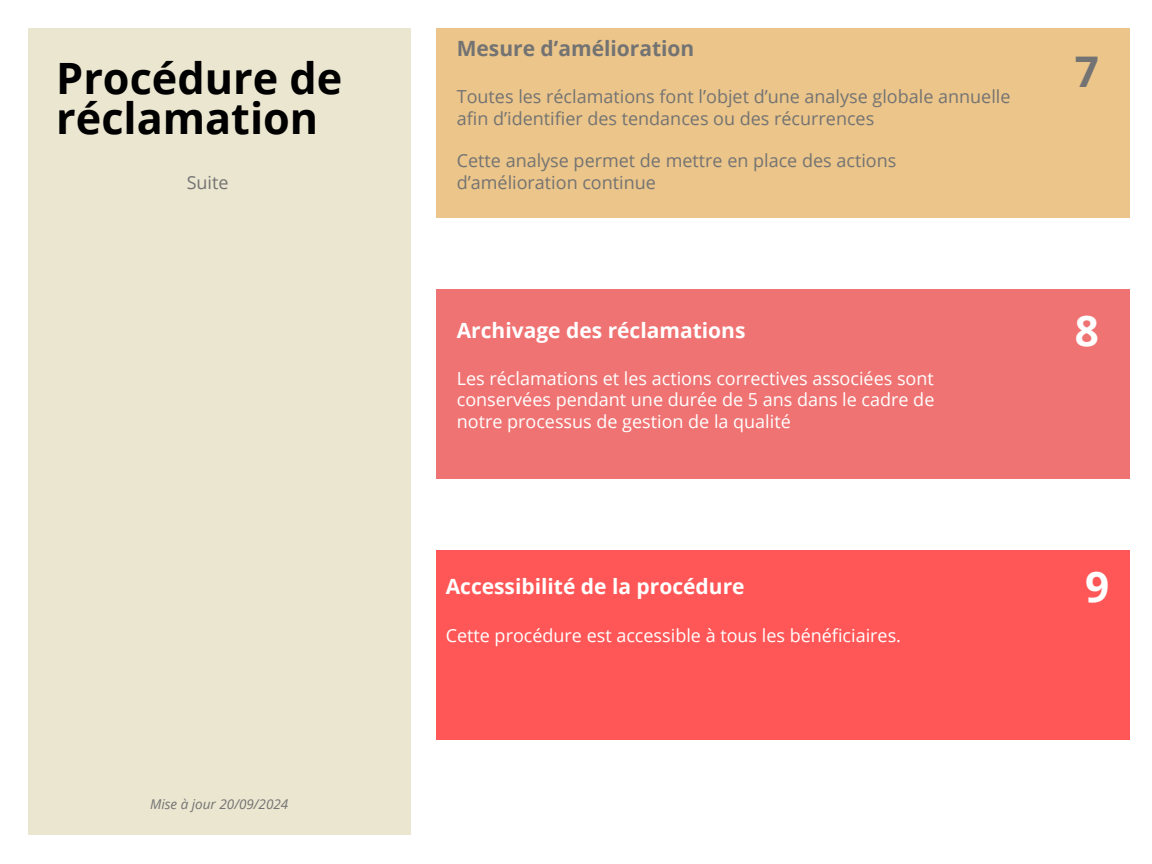
<style>
.page{position:relative;width:1152px;height:864px;background:#fff}
.page>*{position:absolute;margin:0;border:0;box-sizing:border-box;transform-origin:0 0}
.t1{font:700 43.2px/40.5px "Open Sans";color:#000}
.t2{font:700 42.3px "Open Sans";color:#fff}
.t3{font:700 42.3px "Open Sans";color:#737373}
.t4{font:700 21px "Open Sans";color:#fff}
.t5{font:700 21px "Open Sans";color:#737373}
.t6{font:18px/21.3px "Open Sans";color:#fff;text-align:justify}
.t7{font:18px/21.3px "Open Sans";color:#737373}
.t8{font:italic 13.5px "Open Sans";color:#737373}
</style>
<div class="page">
<div style="left:28px;top:29px;width:383px;height:806px;background:#ebe6d0"></div>
<div style="left:436px;top:551px;width:693px;height:189px;background:#ff5757"></div>
<div style="left:436px;top:29px;width:693px;height:189px;background:#ebc58a"></div>
<div style="left:436px;top:290px;width:693px;height:189px;background:#f07373"></div>
<p class="t1" style="left:56px;top:57px;width:288px">Procédure de réclamation</p>
<p class="t7" style="left:187px;top:171px;width:43px">Suite</p>
<h3 class="t8" style="left:150px;top:795px;width:140px">Mise à jour 20/09/2024</h3>
<p class="t5" style="left:457px;top:34px;width:239px">Mesure d’amélioration</p>
<p class="t7" style="left:457px;top:86px;width:555px">Toutes les réclamations font l’objet d’une analyse globale annuelle afin d’identifier des tendances ou des récurrences</p>
<h3 class="t7" style="left:457px;top:150px;width:441px">Cette analyse permet de mettre en place des actions d’amélioration continue</h3>
<h3 class="t3" style="left:1075px;top:42px;width:26px">7</h3>
<p class="t4" style="left:457px;top:315px;width:290px">Archivage des réclamations</p>
<p class="t2" style="left:1075px;top:301px;width:26px">8</p>
<h2 class="t6" style="left:457px;top:367px;width:479px">Les réclamations et les actions correctives associées sont conservées pendant une durée de 5 ans dans le cadre de notre processus de gestion de la qualité</h2>
<h2 class="t4" style="left:446px;top:572px;width:300px">Accessibilité de la procédure</h2>
<h3 class="t6" style="left:446px;top:624px;width:457px">Cette procédure est accessible à tous les bénéficiaires.</h3>
<h1 class="t2" style="left:1085px;top:557px;width:26px">9</h1>
</div>
